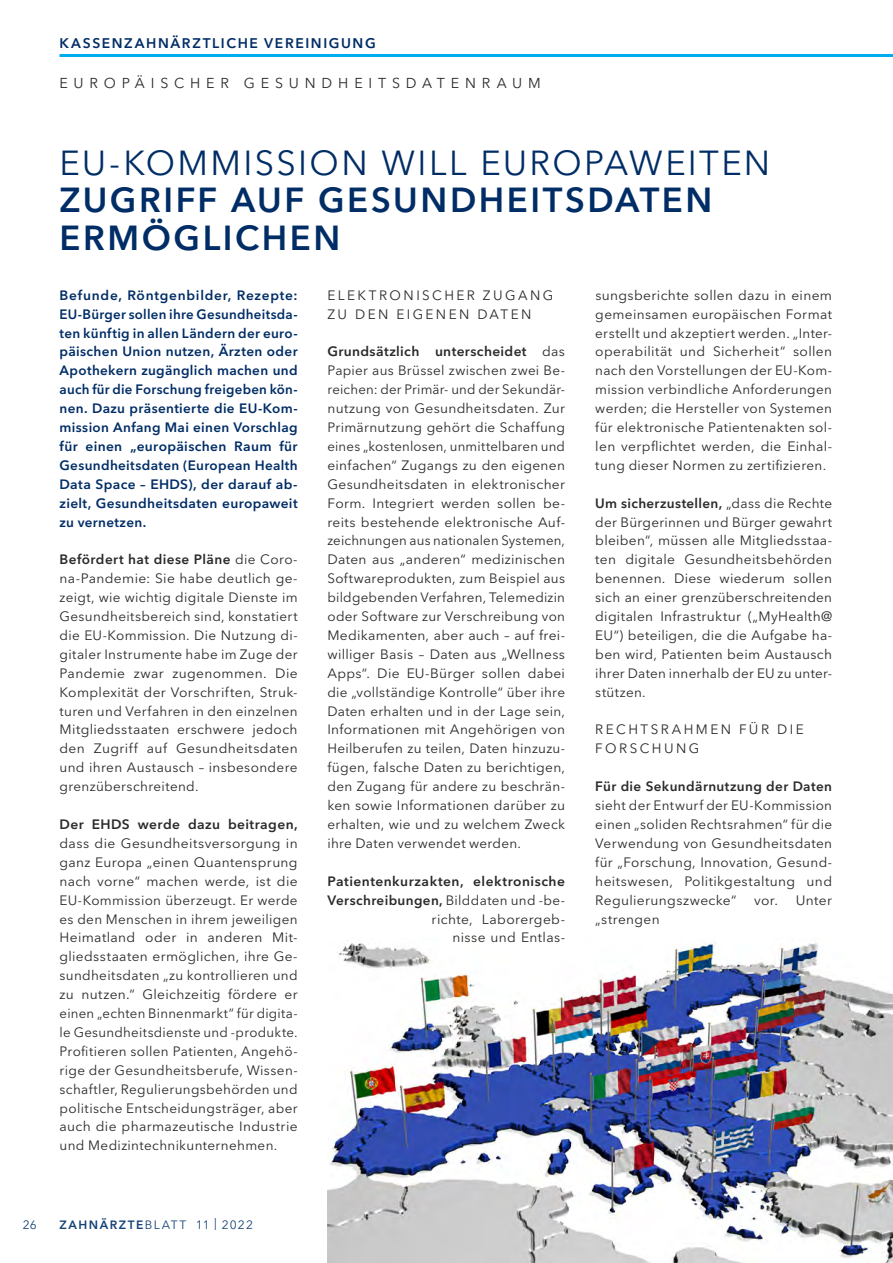
<style>
.page{position:relative;width:893px;height:1263px;background:#fff}
.page>*{position:absolute;margin:0;border:0;box-sizing:border-box;transform-origin:0 0}
.Überschrift_1_BOLD{font:600 34.5px "Avenir Next LT Pro";letter-spacing:.075em;color:#002d66}
.Überschrift_1_LIGHT{font:34.5px "Avenir Next LT Pro";letter-spacing:.07em;color:#002d66}
.Überschrift_Pagina{font:14.25px "Avenir Next LT Pro";letter-spacing:.41em;color:#2b292a}
.t1{font:600 13.8px "Avenir Next LT Pro";letter-spacing:.115em;color:#002d66}
.Fließtext{font:13.5px/18.9px "Avenir Next LT Pro";letter-spacing:.025em;color:#2b292a;text-align:justify}
.Einleitung_1_Spaltig{font:600 13.5px/18.9px "Avenir Next LT Pro";letter-spacing:.025em;color:#002d66;text-align:justify}
.Überschrift_im_Text{font:13.5px/18.9px "Avenir Next LT Pro";letter-spacing:.18em;color:#2b292a}
.t2{font:12px "Avenir Next LT Pro";letter-spacing:.095em;color:#144277}
.s1{font-weight:600}
</style>
<div class="page">
<hr style="left:60px;top:54px;width:833px;height:3px;background:#00aeef">
<img style="left:327px;top:942px;width:566px;height:321px">
<p class="t1" style="left:60px;top:35px;width:318px">KASSENZAHNÄRZTLICHE VEREINIGUNG</p>
<p class="Überschrift_Pagina" style="left:60px;top:74px;width:483px">EUROPÄISCHER GESUNDHEITSDATENRAUM</p>
<p class="Überschrift_1_LIGHT" style="left:60px;top:142px;width:712px">EU-KOMMISSION WILL EUROPAWEITEN</p>
<p class="Überschrift_1_BOLD" style="left:60px;top:179px;width:654px">ZUGRIFF AUF GESUNDHEITSDATEN</p>
<p class="Überschrift_1_BOLD" style="left:60px;top:217px;width:282px">ERMÖGLICHEN</p>
<p class="Einleitung_1_Spaltig" style="left:60px;top:285px;width:240px">Befunde, Röntgenbilder, Rezepte:<br>EU-Bürger sollen ihre Gesundheitsda&shy;ten künftig in allen Ländern der euro&shy;päischen Union nutzen, Ärzten oder Apothekern zugänglich machen und auch für die Forschung freigeben kön&shy;nen. Dazu präsentierte die EU-Kom&shy;mission Anfang Mai einen Vorschlag für einen „europäischen Raum für Gesundheitsdaten (European Health Data Space – EHDS), der darauf ab&shy;zielt, Gesundheitsdaten europaweit zu vernetzen.</p>
<p class="Fließtext" style="left:60px;top:550px;width:240px"><span class="s1">Befördert hat diese Pläne</span> die Coro&shy;na-Pandemie: Sie habe deutlich ge&shy;zeigt, wie wichtig digitale Dienste im Gesundheitsbereich sind, konstatiert die EU-Kommission. Die Nutzung di&shy;gitaler Instrumente habe im Zuge der Pandemie zwar zugenommen. Die Komplexität der Vorschriften, Struk&shy;turen und Verfahren in den einzelnen Mitgliedsstaaten erschwere jedoch den Zugriff auf Gesundheitsdaten und ihren Austausch – insbesondere grenzüberschreitend.</p>
<p class="Fließtext" style="left:60px;top:815px;width:240px"><span class="s1">Der EHDS werde dazu beitragen, </span>dass die Gesundheitsversorgung in ganz Europa „einen Quantensprung nach vorne“ machen werde, ist die EU-Kommission überzeugt. Er werde es den Menschen in ihrem jeweiligen Heimatland oder in anderen Mit&shy;gliedsstaaten ermöglichen, ihre Ge&shy;sundheitsdaten „zu kontrollieren und zu nutzen.“ Gleichzeitig fördere er einen „echten Binnenmarkt“ für digita&shy;le Gesundheitsdienste und -produkte.<br>Profitieren sollen Patienten, Angehö&shy;rige der Gesundheitsberufe, Wissen&shy;schaftler, Regulierungsbehörden und politische Entscheidungsträger, aber auch die pharmazeutische Industrie und Medizintechnikunternehmen.</p>
<p class="Fließtext" style="left:595px;top:286px;width:238px">sungsberichte sollen dazu in einem gemeinsamen europäischen Format erstellt und akzeptiert werden. „Inter&shy;operabilität und Sicherheit“ sollen nach den Vorstellungen der EU-Kom&shy;mission verbindliche Anforderungen werden; die Hersteller von Systemen für elektronische Patientenakten sol&shy;len verpflichtet werden, die Einhal&shy;tung dieser Normen zu zertifizieren.</p>
<p class="Fließtext" style="left:595px;top:493px;width:238px"><span class="s1">Um sicherzustellen,</span> „dass die Rechte der Bürgerinnen und Bürger gewahrt bleiben“, müssen alle Mitgliedsstaa&shy;ten digitale Gesundheitsbehörden benennen. Diese wiederum sollen sich an einer grenzüberschreitenden digitalen Infrastruktur („MyHealth@ EU“) beteiligen, die die Aufgabe ha&shy;ben wird, Patienten beim Austausch ihrer Daten innerhalb der EU zu unter&shy;stützen.</p>
<p class="Überschrift_im_Text" style="left:595px;top:720px;width:210px">RECHTSRAHMEN FÜR DIE<br>FORSCHUNG</p>
<p class="Fließtext" style="left:595px;top:777px;width:238px"><span class="s1">Für die Sekundärnutzung der Daten </span>sieht der Entwurf der EU-Kommission einen „soliden Rechtsrahmen“ für die Verwendung von Gesundheitsdaten für „Forschung, Innovation, Gesund&shy;heitswesen, Politikgestaltung und Regulierungszwecke“</p>
<p class="Überschrift_im_Text" style="left:327px;top:286px;width:227px">ELEKTRONISCHER ZUGANG<br>ZU DEN EIGENEN DATEN</p>
<p class="Fließtext" style="left:327px;top:342px;width:239px"><span class="s1">Grundsätzlich unterscheidet</span> das Papier aus Brüssel zwischen zwei Be&shy;reichen: der Primär- und der Sekundär&shy;nutzung von Gesundheitsdaten. Zur Primärnutzung gehört die Schaffung eines „kostenlosen, unmittelbaren und einfachen“ Zugangs zu den eigenen Gesundheitsdaten in elektronischer Form. Integriert werden sollen be&shy;reits bestehende elektronische Auf&shy;zeichnungen aus nationalen Systemen, Daten aus „anderen“ medizinischen Softwareprodukten, zum Beispiel aus bildgebenden Verfahren, Telemedizin oder Software zur Verschreibung von Medikamenten, aber auch – auf frei&shy;williger Basis – Daten aus „Wellness Apps“. Die EU-Bürger sollen dabei die „vollständige Kontrolle“ über ihre Daten erhalten und in der Lage sein, Informationen mit Angehörigen von Heilberufen zu teilen, Daten hinzuzu&shy;fügen, falsche Daten zu berichtigen, den Zugang für andere zu beschrän&shy;ken sowie Informationen darüber zu erhalten, wie und zu welchem Zweck ihre Daten verwendet werden.</p>
<p class="Fließtext" style="left:327px;top:871px;width:239px;text-align:right"><span class="s1">Patientenkurzakten, elektronische<br>Verschreibungen,</span> Bilddaten und -be&shy;richte, Laborergeb-<br>nisse und Entlas-</p>
<p class="Fließtext" style="left:754px;top:890px;width:25px">vor.</p>
<p class="Fließtext" style="left:796px;top:890px;width:38px">Unter</p>
<p class="Fließtext" style="left:595px;top:909px;width:66px">„strengen</p>
<p class="t2" style="left:23px;top:1217px;width:15px">26</p>
<p class="t2" style="left:60px;top:1217px;width:195px"><span class="s1">ZAHNÄRZTE</span>BLATT 11 | 2022</p>
</div>
